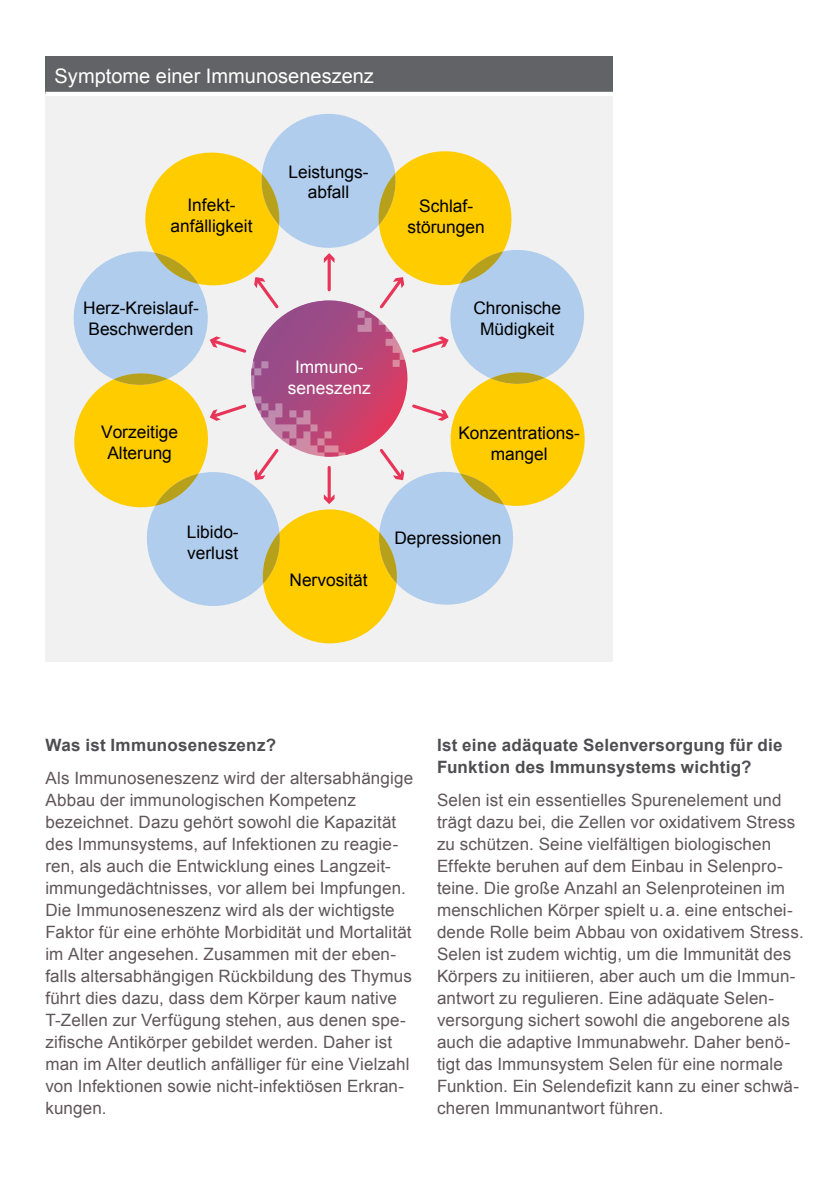
<style>
.page{position:relative;width:840px;height:1191px;background:#fff}
.page>*{position:absolute;margin:0;border:0;box-sizing:border-box;transform-origin:0 0}
.VI_Headline_Balken{font:20px "Arial";color:#fff}
.t1{font:17.4px/20.8px "Arial";color:#000;text-align:center}
.t2{font:17.4px/20.8px "Arial";color:#fff;text-align:center}
.VI_copy{font:17px/22px "Arial";letter-spacing:.01em;color:#60565a}
.VI_zwischenhead{font:700 17px/22px "Arial";letter-spacing:.015em;color:#4e4e51}
</style>
<div class="page">
<div style="left:45px;top:57px;width:567px;height:37px;background:#626366"></div>
<div style="left:45px;top:94px;width:567px;height:567px;background:#f0f1f0"></div>
<hr style="left:45px;top:92px;width:567px;height:4px;background:#fff">
<svg style="left:73px;top:113px;width:512px;height:531px"></svg>
<p class="VI_Headline_Balken" style="left:55px;top:62px;width:320px">Symptome einer Immunoseneszenz</p>
<p class="t1" style="left:170px;top:195px;width:83px">Infekt&shy;anfälligkeit</p>
<p class="t1" style="left:288px;top:161px;width:81px">Leistungs&shy;abfall</p>
<p class="t1" style="left:407px;top:196px;width:79px">Schlaf&shy;störungen</p>
<p class="t1" style="left:83px;top:298px;width:117px">Herz-Kreislauf-<br>Beschwerden</p>
<p class="t1" style="left:473px;top:298px;width:89px">Chronische<br>Müdigkeit</p>
<p class="t2" style="left:287px;top:357px;width:84px">Immuno&shy;seneszenz</p>
<p class="t1" style="left:101px;top:422px;width:79px">Vorzeitige<br>Alterung</p>
<p class="t1" style="left:458px;top:423px;width:123px">Konzentrations&shy;mangel</p>
<p class="t1" style="left:187px;top:522px;width:53px;text-align:left">Libido&shy;verlust</p>
<p class="t1" style="left:394px;top:528px;width:108px">Depressionen</p>
<p class="t1" style="left:289px;top:569px;width:79px">Nervosität</p>
<p class="VI_zwischenhead" style="left:45px;top:734px;width:232px">Was ist Immunoseneszenz?</p>
<p class="VI_copy" style="left:45px;top:767px;width:369px">Als Immunoseneszenz wird der altersabhängige Abbau der immunologischen Kompetenz bezeichnet. Dazu gehört sowohl die Kapazität des Immunsystems, auf Infektionen zu reagie&shy;ren, als auch die Entwicklung eines Langzeit&shy;immungedächtnisses, vor allem bei Impfungen.<br>Die Immunoseneszenz wird als der wichtigste Faktor für eine erhöhte Morbidität und Mortalität im Alter angesehen. Zusammen mit der eben&shy;falls altersabhängigen Rückbildung des Thymus führt dies dazu, dass dem Körper kaum native T-Zellen zur Verfügung stehen, aus denen spe&shy;zifische Antikörper gebildet werden. Daher ist man im Alter deutlich anfälliger für eine Vielzahl von Infektionen sowie nicht-infektiösen Erkran&shy;kungen.</p>
<p class="VI_zwischenhead" style="left:437px;top:734px;width:347px">Ist eine adäquate Selenversorgung für die<br>Funktion des Immunsystems wichtig?</p>
<p class="VI_copy" style="left:437px;top:789px;width:368px">Selen ist ein essentielles Spurenelement und trägt dazu bei, die Zellen vor oxidativem Stress zu schützen. Seine vielfältigen biologischen Effekte beruhen auf dem Einbau in Selenpro&shy;teine. Die große Anzahl an Selenproteinen im menschlichen Körper spielt u.a. eine entschei&shy;dende Rolle beim Abbau von oxidativem Stress.<br>Selen ist zudem wichtig, um die Immunität des Körpers zu initiieren, aber auch um die Immun&shy;antwort zu regulieren. Eine adäquate Selen&shy;versorgung sichert sowohl die angeborene als auch die adaptive Immunabwehr. Daher benö&shy;tigt das Immunsystem Selen für eine normale Funktion. Ein Selendefizit kann zu einer schwä&shy;cheren Immunantwort führen.</p>
</div>
